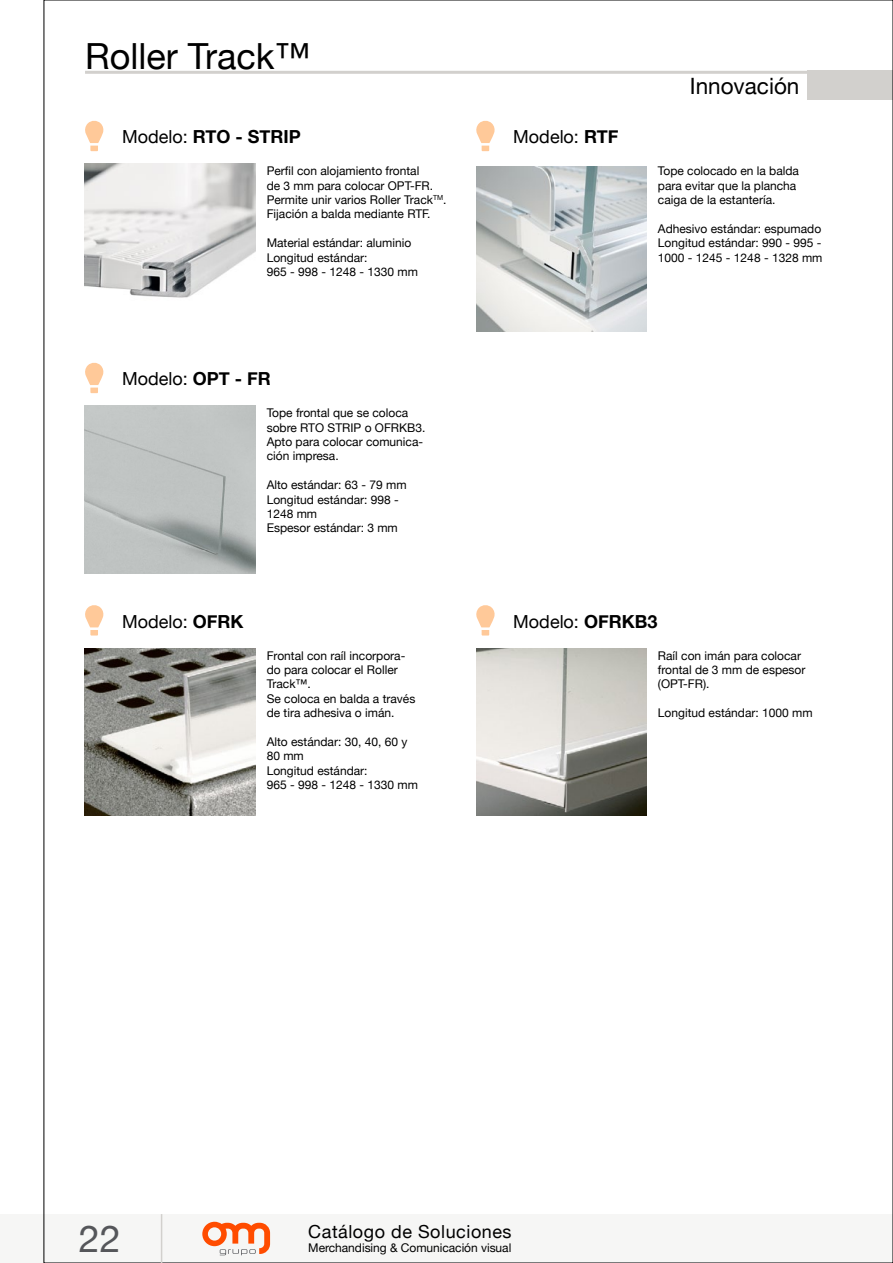
<style>
.page{position:relative;width:893px;height:1263px;background:#fff}
.page>*{position:absolute;margin:0;border:0;box-sizing:border-box;transform-origin:0 0}
.t1{font:37.5px "Helvetica Neue";color:#55565a}
.t2{font:36px "Helvetica Neue";color:#000}
.t3{font:22.5px "Helvetica Neue";color:#000}
.t4{font:18px "Helvetica Neue";color:#000}
.t5{font:18px "Helvetica Neue";letter-spacing:.03em;color:#000}
.t6{font:700 18px "Helvetica Neue";color:#000}
.t7{font:12px/14.4px "Helvetica Neue";color:#000}
.s1{font-weight:400}
.s2{font-weight:700}
</style>
<div class="page">
<div style="left:0;top:1214px;width:893px;height:49px;background:#f6f6f5"></div>
<hr style="left:85px;top:71px;width:723px;height:3px;background:#d2d0cd">
<div style="left:808px;top:71px;width:85px;height:29px;background:#d2d0cd"></div>
<hr style="left:161px;top:1214px;width:1px;height:49px;background:#d2d0cd">
<svg style="left:202px;top:1222px;width:68px;height:33px"></svg>
<svg style="left:85px;top:120px;width:19px;height:31px"></svg>
<svg style="left:85px;top:605px;width:19px;height:30px"></svg>
<svg style="left:85px;top:362px;width:19px;height:31px"></svg>
<svg style="left:476px;top:120px;width:19px;height:31px"></svg>
<svg style="left:476px;top:605px;width:19px;height:30px"></svg>
<img style="left:476px;top:167px;width:170px;height:164px">
<img style="left:476px;top:648px;width:170px;height:168px">
<img style="left:85px;top:164px;width:170px;height:134px">
<img style="left:85px;top:648px;width:170px;height:168px">
<img style="left:85px;top:406px;width:170px;height:167px">
<h2 class="t2" style="left:85px;top:30px;width:226px">Roller Track™</h2>
<h3 class="t6" style="left:122px;top:123px;width:180px"><span class="s1">Modelo:</span> RTO - STRIP</h3>
<p class="t7" style="left:267px;top:164px;width:181px">Perfil con alojamiento frontal<br>de 3 mm para colocar OPT-FR.<br>Permite unir varios Roller Track<sup>TM</sup>.<br>Fijación a balda mediante RTF.</p>
<p class="t7" style="left:267px;top:236px;width:153px">Material estándar: aluminio<br>Longitud estándar:<br>965 - 998 - 1248 - 1330 mm</p>
<h3 class="t4" style="left:122px;top:366px;width:150px">Modelo: <span class="s2">OPT - FR</span></h3>
<p class="t7" style="left:267px;top:406px;width:160px">Tope frontal que se coloca sobre RTO STRIP o OFRKB3.<br>Apto para colocar comunica&shy;ción impresa.</p>
<p class="t7" style="left:267px;top:478px;width:141px">Alto estándar: 63 - 79 mm<br>Longitud estándar: 998 -<br>1248 mm<br>Espesor estándar: 3 mm</p>
<h3 class="t4" style="left:122px;top:608px;width:123px">Modelo: <span class="s2">OFRK</span></h3>
<p class="t7" style="left:267px;top:649px;width:150px">Frontal con raíl incorpora&shy;do para colocar el Roller<br>Track™.<br>Se coloca en balda a través de tira adhesiva o imán.</p>
<p class="t7" style="left:267px;top:735px;width:153px">Alto estándar: 30, 40, 60 y<br>80 mm<br>Longitud estándar:<br>965 - 998 - 1248 - 1330 mm</p>
<h3 class="t4" style="left:513px;top:124px;width:107px">Modelo: <span class="s2">RTF</span></h3>
<h3 class="t3" style="left:690px;top:70px;width:111px">Innovación</h3>
<p class="t7" style="left:658px;top:164px;width:143px">Tope colocado en la balda para evitar que la plancha caiga de la estantería.</p>
<p class="t7" style="left:658px;top:222px;width:166px;text-align:justify">Adhesivo estándar: espumado Longitud estándar: 990 - 995 - 1000 - 1245 - 1248 - 1328 mm</p>
<h3 class="t4" style="left:513px;top:608px;width:146px">Modelo: <span class="s2">OFRKB3</span></h3>
<p class="t7" style="left:658px;top:649px;width:149px">Raíl con imán para colocar frontal de 3 mm de espesor (OPT-FR).</p>
<p class="t7" style="left:658px;top:706px;width:156px">Longitud estándar: 1000 mm</p>
<h1 class="t1" style="left:79px;top:1212px;width:43px">22</h1>
<h3 class="t5" style="left:308px;top:1218px;width:205px">Catálogo de Soluciones</h3>
<p class="t7" style="left:308px;top:1242px;width:205px">Merchandising &amp; Comunicación visual</p>
</div>
